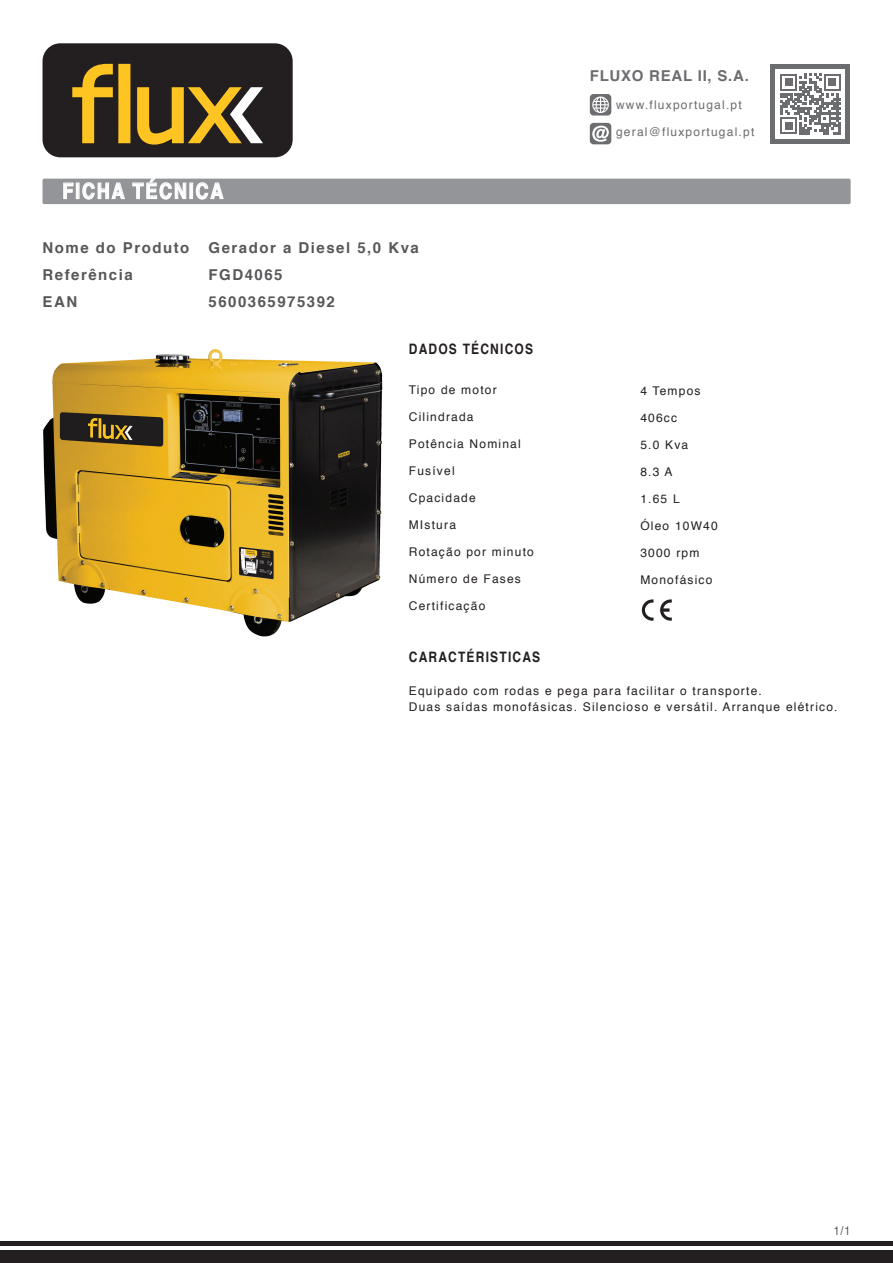
<style>
.page{position:relative;width:893px;height:1263px;background:#fff}
.page>*{position:absolute;margin:0;border:0;box-sizing:border-box;transform-origin:0 0}
.t1{font:700 21.6px "Helvetica";letter-spacing:.1em;color:#fff;scale:.83 1}
.t2{font:700 15px/27px "Helvetica";letter-spacing:.1em;color:#57585a}
.t3{font:700 15px "Helvetica";letter-spacing:.05em;color:#6c6d70}
.t4{font:700 14.4px "Helvetica";letter-spacing:.1em;color:#231f20;scale:.83 1}
.t5{font:12.6px "Helvetica";color:#57585a;scale:.83 1}
.t6{font:12px/16.5px "Helvetica";letter-spacing:.1em;color:#231f20}
.t7{font:12px "Helvetica";letter-spacing:.1em;color:#6c6d70}
</style>
<div class="page">
<div style="left:770px;top:64px;width:80px;height:80px;background:#6c6d70"></div>
<div style="left:43px;top:43px;width:250px;height:114px;background:#231f20;border-radius:18px"></div>
<svg style="left:72px;top:64px;width:58px;height:79px"></svg>
<svg style="left:137px;top:87px;width:126px;height:58px"></svg>
<svg style="left:590px;top:123px;width:21px;height:21px"></svg>
<svg style="left:590px;top:94px;width:21px;height:22px"></svg>
<div style="left:776px;top:69px;width:69px;height:70px;background:#fff"></div>
<svg style="left:780px;top:74px;width:61px;height:60px"></svg>
<hr style="left:0;top:1242px;width:893px;height:4px;background:#231f20">
<div style="left:0;top:1250px;width:893px;height:13px;background:#231f20"></div>
<div style="left:43px;top:179px;width:808px;height:25px;background:#939598;border-radius:2px"></div>
<svg style="left:63px;top:183px;width:10px;height:16px"></svg>
<div style="left:76px;top:183px;width:3px;height:16px;border:1px solid #fff"></div>
<svg style="left:82px;top:182px;width:43px;height:17px"></svg>
<svg style="left:132px;top:178px;width:54px;height:21px"></svg>
<div style="left:190px;top:183px;width:3px;height:16px;border:1px solid #fff"></div>
<svg style="left:196px;top:182px;width:28px;height:17px"></svg>
<svg style="left:642px;top:599px;width:11px;height:22px"></svg>
<svg style="left:660px;top:599px;width:12px;height:22px"></svg>
<img style="left:43px;top:349px;width:340px;height:288px">
<h1 class="t1" style="left:62px;top:174px;width:195px">FICHA TÉCNICA</h1>
<p class="t2" style="left:43px;top:235px;width:148px">Nome do Produto<br>Referência<br>EAN</p>
<p class="t2" style="left:208px;top:235px;width:212px">Gerador a Diesel 5,0 Kva<br>FGD4065<br>5600365975392</p>
<p class="t4" style="left:409px;top:337px;width:151px">DADOS TÉCNICOS</p>
<p class="t6" style="left:409px;top:382px;width:89px">Tipo de motor</p>
<p class="t6" style="left:409px;top:409px;width:66px">Cilindrada</p>
<p class="t6" style="left:409px;top:436px;width:114px">Potência Nominal</p>
<p class="t6" style="left:409px;top:463px;width:47px">Fusível</p>
<p class="t6" style="left:409px;top:490px;width:68px">Cpacidade</p>
<p class="t6" style="left:409px;top:517px;width:49px">MIstura</p>
<p class="t6" style="left:409px;top:544px;width:127px">Rotação por minuto</p>
<p class="t6" style="left:409px;top:571px;width:114px">Número de Fases</p>
<p class="t6" style="left:409px;top:598px;width:78px">Certificação</p>
<p class="t3" style="left:590px;top:64px;width:161px">FLUXO REAL II, S.A.</p>
<p class="t7" style="left:616px;top:95px;width:127px">www.fluxportugal.pt</p>
<p class="t7" style="left:616px;top:122px;width:140px">geral@fluxportugal.pt</p>
<p class="t6" style="left:640px;top:383px;width:62px">4 Tempos</p>
<p class="t6" style="left:640px;top:410px;width:38px">406cc</p>
<p class="t6" style="left:640px;top:437px;width:49px">5.0 Kva</p>
<p class="t6" style="left:640px;top:464px;width:34px">8.3 A</p>
<p class="t6" style="left:640px;top:491px;width:41px">1.65 L</p>
<p class="t6" style="left:640px;top:518px;width:79px">Óleo 10W40</p>
<p class="t6" style="left:640px;top:545px;width:61px">3000 rpm</p>
<p class="t6" style="left:640px;top:572px;width:74px">Monofásico</p>
<p class="t4" style="left:409px;top:645px;width:160px">CARACTÉRISTICAS</p>
<p class="t6" style="left:409px;top:682px;width:430px">Equipado com rodas e pega para facilitar o transporte.<br>Duas saídas monofásicas. Silencioso e versátil. Arranque elétrico.</p>
<p class="t5" style="left:834px;top:1221px;width:22px">1/1</p>
</div>
